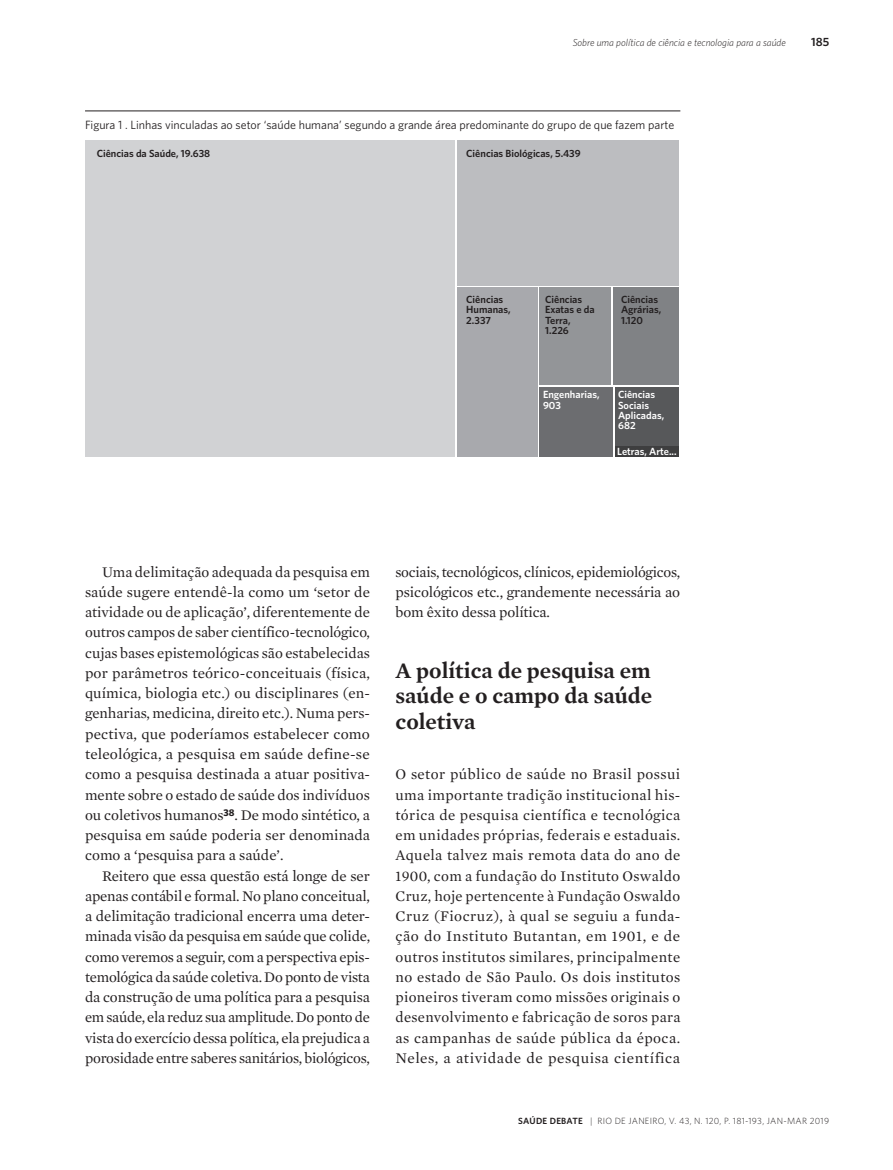
<style>
.page{position:relative;width:893px;height:1170px;background:#fff}
.page>*{position:absolute;margin:0;border:0;box-sizing:border-box;transform-origin:0 0}
.RSD_Artigo___Subtítu{font:600 22.5px/25.5px "Mercury Text G1";color:#231f20;text-align:justify}
.RSD_Artigo___Texto_C{font:15px/20.2px "Mercury Text G1";letter-spacing:-.01em;color:#231f20;text-align:justify}
.RSD_Artigo___Texto_S{font:15px/20.2px "Mercury Text G1";letter-spacing:.035em;color:#231f20;text-align:justify}
.t1{font:12px "Whitney";color:#231f20}
.t2{font:600 12px "Whitney";color:#231f20}
.t3{font:600 10.35px/10.4px "Whitney";color:#231f20}
.t4{font:600 10.35px/10.4px "Whitney";color:#fff}
.t5{font:italic 300 10.2px "Whitney";color:#231f20}
.t6{font:300 9px "Whitney";letter-spacing:.03em;color:#231f20}
.s1{font-weight:600}
</style>
<div class="page">
<hr style="left:85px;top:110px;width:595px;height:1px;background:#231f20">
<div style="left:613px;top:287px;width:66px;height:98px;background:#808285"></div>
<div style="left:85px;top:140px;width:370px;height:317px;background:#d1d2d4"></div>
<div style="left:457px;top:140px;width:222px;height:145px;background:#bcbdc0"></div>
<div style="left:457px;top:287px;width:81px;height:170px;background:#a8a9ad"></div>
<div style="left:615px;top:446px;width:64px;height:11px;background:#3e3e3f"></div>
<div style="left:615px;top:387px;width:64px;height:58px;background:#57585a"></div>
<div style="left:539px;top:387px;width:74px;height:70px;background:#6c6d70"></div>
<div style="left:539px;top:287px;width:72px;height:98px;background:#939598"></div>
<p class="t5" style="left:573px;top:36px;width:215px">Sobre uma política de ciência e tecnologia para a saúde</p>
<p class="t2" style="left:811px;top:34px;width:20px">185</p>
<p class="t1" style="left:85px;top:117px;width:591px">Figura 1 . Linhas vinculadas ao setor ‘saúde humana’ segundo a grande área predominante do grupo de que fazem parte</p>
<p class="t3" style="left:97px;top:148px;width:115px">Ciências da Saúde, 19.638</p>
<p class="t3" style="left:466px;top:148px;width:116px">Ciências Biológicas, 5.439</p>
<p class="t3" style="left:466px;top:294px;width:46px">Ciências<br>Humanas,<br>2.337</p>
<p class="t3" style="left:545px;top:294px;width:51px">Ciências<br>Exatas e da<br>Terra,<br>1.226</p>
<p class="t3" style="left:621px;top:294px;width:42px">Ciências<br>Agrárias,<br>1.120</p>
<p class="t4" style="left:543px;top:389px;width:58px">Engenharias,<br>903</p>
<p class="t4" style="left:618px;top:389px;width:48px">Ciências<br>Sociais<br>Aplicadas,<br>682</p>
<p class="t4" style="left:617px;top:446px;width:61px">Letras, Arte...</p>
<p class="RSD_Artigo___Texto_C" style="left:85px;top:561px;width:287px;text-indent:17px">Uma delimitação adequada da pesquisa em saúde sugere entendê-la como um ‘setor de atividade ou de aplicação’, diferentemente de outros campos de saber científico-tecnológico, cujas bases epistemológicas são estabelecidas por parâmetros teórico-conceituais (física, química, biologia etc.) ou disciplinares (en&shy;genharias, medicina, direito etc.). Numa pers&shy;pectiva, que poderíamos estabelecer como teleológica, a pesquisa em saúde define-se como a pesquisa destinada a atuar positiva&shy;mente sobre o estado de saúde dos indivíduos ou coletivos humanos<sup>38</sup>. De modo sintético, a pesquisa em saúde poderia ser denominada como a ‘pesquisa para a saúde’.</p>
<p class="RSD_Artigo___Texto_C" style="left:85px;top:865px;width:287px;text-indent:17px">Reitero que essa questão está longe de ser apenas contábil e formal. No plano conceitual, a delimitação tradicional encerra uma deter&shy;minada visão da pesquisa em saúde que colide, como veremos a seguir, com a perspectiva epis&shy;temológica da saúde coletiva. Do ponto de vista da construção de uma política para a pesquisa em saúde, ela reduz sua amplitude. Do ponto de vista do exercício dessa política, ela prejudica a porosidade entre saberes sanitários, biológicos,</p>
<p class="RSD_Artigo___Texto_C" style="left:395px;top:561px;width:286px">sociais, tecnológicos, clínicos, epidemiológicos, psicológicos etc., grandemente necessária ao bom êxito dessa política.</p>
<p class="RSD_Artigo___Subtítu" style="left:395px;top:657px;width:258px">A política de pesquisa em saúde e o campo da saúde coletiva</p>
<p class="RSD_Artigo___Texto_S" style="left:395px;top:764px;width:287px">O setor público de saúde no Brasil possui uma importante tradição institucional his&shy;tórica de pesquisa científica e tecnológica em unidades próprias, federais e estaduais.<br>Aquela talvez mais remota data do ano de 1900, com a fundação do Instituto Oswaldo Cruz, hoje pertencente à Fundação Oswaldo Cruz (Fiocruz), à qual se seguiu a funda&shy;ção do Instituto Butantan, em 1901, e de outros institutos similares, principalmente no estado de São Paulo. Os dois institutos pioneiros tiveram como missões originais o desenvolvimento e fabricação de soros para as campanhas de saúde pública da época.<br>Neles, a atividade de pesquisa científica</p>
<p class="t6" style="left:518px;top:1114px;width:312px"><span class="s1">SAÚDE DEBATE</span> | RIO DE JANEIRO, V. 43, N. 120, P. 181-193, JAN-MAR 2019</p>
</div>
